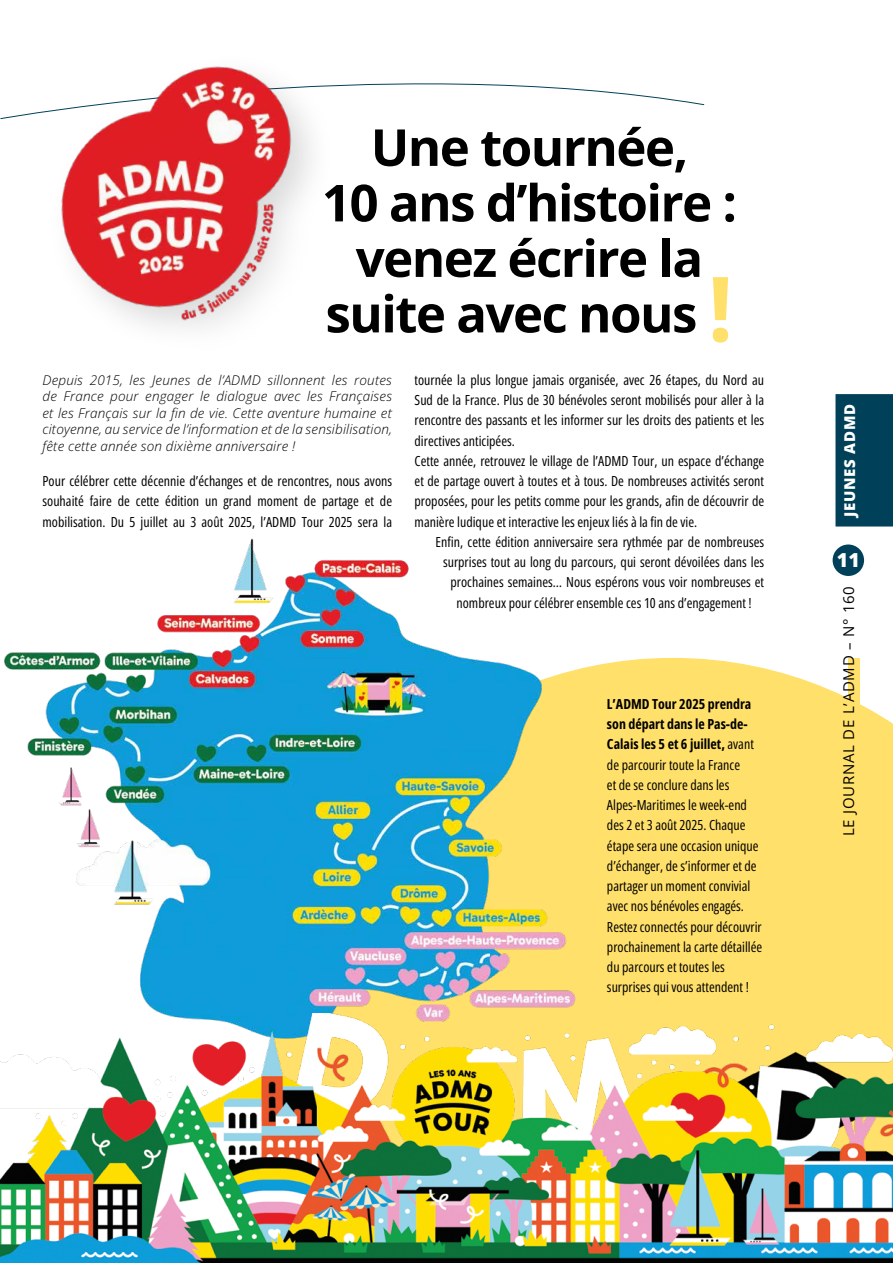
<style>
.page{position:relative;width:893px;height:1263px;background:#fff}
.page>*{position:absolute;margin:0;border:0;box-sizing:border-box;transform-origin:0 0}
.Titre_1{font:700 51px/55.5px "Open Sans";letter-spacing:-.03em;color:#000;text-align:center}
.t1{font:800 19.35px "Open Sans";color:#fff}
.t2{font:15px "Open Sans";letter-spacing:.05em;color:#000}
.t3{font:800 15px "Open Sans";letter-spacing:.05em;color:#fff}
.Texte_courant_Fer{font:13.95px/20.2px "Open Sans Condensed";color:#000;text-align:justify}
.Chapo_2{font:italic 300 13.5px/16.5px "Open Sans";letter-spacing:.01em;color:#000;text-align:justify}
.s1{font-size:90px;color:#ffe06a}
.s2{font-weight:700}
</style>
<div class="page">
<div style="left:580px;top:658px;width:313px;height:356px;background:#ffe06a"></div>
<svg style="left:0;top:83px;width:705px;height:36px"></svg>
<img style="left:5px;top:66px;width:342px;height:262px">
<img style="left:4px;top:538px;width:576px;height:476px">
<div style="left:540px;top:717px;width:39px;height:40px;background:#ffe06a"></div>
<img style="left:0;top:1014px;width:893px;height:249px">
<div style="left:848px;top:658px;width:12px;height:186px;background:#ffe06a"></div>
<div style="left:833px;top:544px;width:31px;height:32px;background:#004159;border-radius:50%"></div>
<div style="left:835px;top:394px;width:58px;height:132px;background:#004159"></div>
<p class="Titre_1" style="left:322px;top:118px;width:417px">Une tournée,<br>10 ans d’histoire : venez écrire la suite avec nous <span class="s1">!</span></p>
<p class="Chapo_2" style="left:43px;top:371px;width:351px">Depuis 2015, les Jeunes de l’ADMD sillonnent les routes de France pour engager le dialogue avec les Françaises et les Français sur la fin de vie. Cette aventure humaine et citoyenne, au service de l’information et de la sensibilisation, fête cette année son dixième anniversaire !</p>
<p class="Texte_courant_Fer" style="left:43px;top:470px;width:351px">Pour célébrer cette décennie d’échanges et de rencontres, nous avons souhaité faire de cette édition un grand moment de partage et de mobilisation. Du 5 juillet au 3 août 2025, l’ADMD Tour 2025 sera la</p>
<p class="Texte_courant_Fer" style="left:415px;top:369px;width:351px">tournée la plus longue jamais organisée, avec 26 étapes, du Nord au Sud de la France. Plus de 30 bénévoles seront mobilisés pour aller à la rencontre des passants et les informer sur les droits des patients et les directives anticipées.</p>
<p class="Texte_courant_Fer" style="left:415px;top:450px;width:351px">Cette année, retrouvez le village de l’ADMD Tour, un espace d’échange et de partage ouvert à toutes et à tous. De nombreuses activités seront proposées, pour les petits comme pour les grands, afin de découvrir de manière ludique et interactive les enjeux liés à la fin de vie.</p>
<p class="Texte_courant_Fer" style="left:436px;top:531px;width:330px">Enfin, cette édition anniversaire sera rythmée par de nombreuses</p>
<p class="Texte_courant_Fer" style="left:443px;top:551px;width:323px">surprises tout au long du parcours, qui seront dévoilées dans les</p>
<p class="Texte_courant_Fer" style="left:451px;top:572px;width:315px">prochaines semaines… Nous espérons vous voir nombreuses et</p>
<p class="Texte_courant_Fer" style="left:457px;top:592px;width:297px">nombreux pour célébrer ensemble ces 10 ans d’engagement !</p>
<p class="Texte_courant_Fer" style="left:607px;top:693px;width:153px;text-align:left"><span class="s2">L’ADMD Tour 2025 prendra son départ dans le Pas-de-<br>Calais les 5 et 6 juillet,</span> avant de parcourir toute la France<br>et de se conclure dans les<br>Alpes-Maritimes le week-end des 2 et 3 août 2025. Chaque étape sera une occasion unique d’échanger, de s’informer et de partager un moment convivial avec nos bénévoles engagés.</p>
<p class="Texte_courant_Fer" style="left:607px;top:916px;width:157px;text-align:left">Restez connectés pour découvrir prochainement la carte détaillée du parcours et toutes les surprises qui vous attendent !</p>
<p class="t3" style="left:838px;top:517px;width:115px;rotate:-90deg">JEUNES ADMD</p>
<h2 class="t1" style="left:837px;top:545px;width:24px">11</h2>
<p class="t2" style="left:838px;top:836px;width:252px;rotate:-90deg">LE JOURNAL DE L’ADMD – N° 160</p>
</div>
